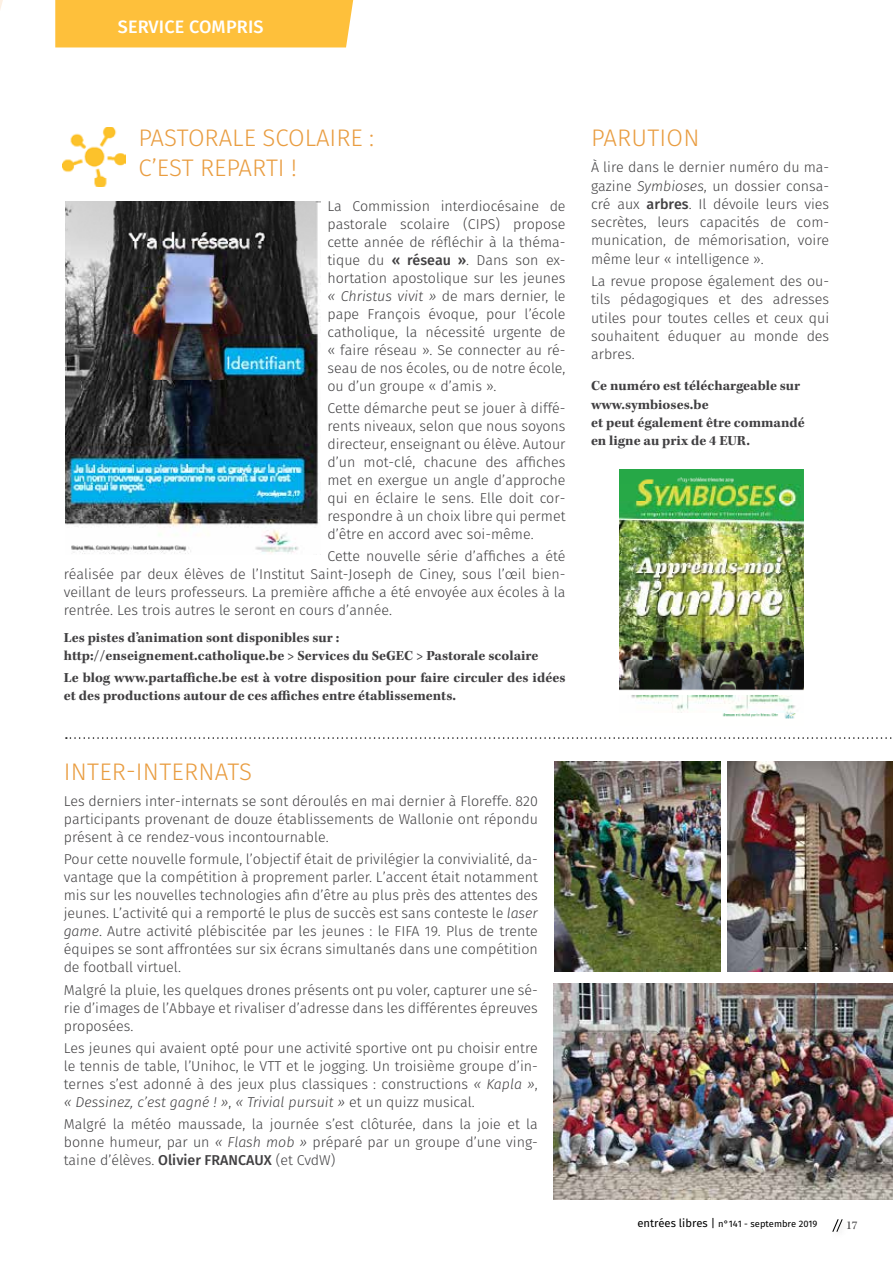
<style>
.page{position:relative;width:893px;height:1263px;background:#fff}
.page>*{position:absolute;margin:0;border:0;box-sizing:border-box;transform-origin:0 0}
.t1{font:300 24px/30px "Fira Sans";color:#e99d41}
.t2{font:500 18px "Fira Sans";letter-spacing:.01em;color:#fff}
.t3{font:300 14.25px/18px "Fira Sans";color:#414042;text-align:justify}
.t4{font:700 14.25px/18.3px "Kepler Std";color:#414042}
.t5{font:12px "Kepler Std";color:#414042}
.t6{font:9.3px "Fira Sans";color:#000}
.s1{font-weight:500}
.s2{font-style:italic}
.s3{font-size:11.25px}
</style>
<div class="page">
<svg style="left:0;top:0;width:3px;height:10px"></svg>
<svg style="left:832px;top:1219px;width:11px;height:13px"></svg>
<div style="left:55px;top:0;width:298px;height:47px;background:#fec03b"></div>
<img style="left:620px;top:470px;width:184px;height:249px">
<img style="left:554px;top:983px;width:339px;height:216px">
<img style="left:728px;top:762px;width:165px;height:210px">
<img style="left:555px;top:762px;width:166px;height:209px">
<svg style="left:66px;top:737px;width:826px;height:2px"></svg>
<img style="left:65px;top:202px;width:255px;height:352px">
<img style="left:62px;top:127px;width:63px;height:60px">
<p class="t2" style="left:154px;top:11px;width:87px">RUBRIQUE</p>
<p class="t2" style="left:118px;top:14px;width:147px">SERVICE COMPRIS</p>
<h1 class="t1" style="left:139px;top:122px;width:237px">PASTORALE SCOLAIRE :<br>C’EST REPARTI !</h1>
<p class="t3" style="left:327px;top:197px;width:240px">La Commission interdiocésaine de pastorale scolaire (CIPS) propose cette année de réfléchir à la théma&shy;tique du <span class="s1">« RÉSEAU »</span>. Dans son ex&shy;hortation apostolique sur les jeunes <span class="s2">« Christus vivit »</span> de mars dernier, le pape François évoque, pour l’école catholique, la nécessité urgente de « faire réseau ». Se connecter au ré&shy;seau de nos écoles, ou de notre école, ou d’un groupe « d’amis ».</p>
<p class="t3" style="left:327px;top:399px;width:240px">Cette démarche peut se jouer à diffé&shy;rents niveaux, selon que nous soyons directeur, enseignant ou élève. Autour d’un mot-clé, chacune des affiches met en exergue un angle d’approche qui en éclaire le sens. Elle doit cor&shy;respondre à un choix libre qui permet d’être en accord avec soi-même.</p>
<p class="t3" style="left:64px;top:547px;width:503px;text-indent:264px">Cette nouvelle série d’affiches a été réalisée par deux élèves de l’Institut Saint-Joseph de Ciney, sous l’œil bien&shy;veillant de leurs professeurs. La première affiche a été envoyée aux écoles à la rentrée. Les trois autres le seront en cours d’année.</p>
<p class="t4" style="left:64px;top:629px;width:476px">Les pistes d’animation sont disponibles sur : http://enseignement.catholique.be &gt; Services du SeGEC &gt; Pastorale scolaire</p>
<p class="t4" style="left:64px;top:669px;width:503px">Le blog www.partaffiche.be est à votre disposition pour faire circuler des idées et des productions autour de ces affiches entre établissements.</p>
<h1 class="t1" style="left:64px;top:756px;width:190px">INTER-INTERNATS</h1>
<p class="t3" style="left:64px;top:792px;width:476px">Les derniers inter-internats se sont déroulés en mai dernier à Floreffe. 820 participants provenant de douze établissements de Wallonie ont répondu présent à ce rendez-vous incontournable.</p>
<p class="t3" style="left:64px;top:850px;width:476px">Pour cette nouvelle formule, l’objectif était de privilégier la convivialité, da&shy;vantage que la compétition à proprement parler. L’accent était notamment mis sur les nouvelles technologies afin d’être au plus près des attentes des jeunes. L’activité qui a remporté le plus de succès est sans conteste le <span class="s2">laser game</span>. Autre activité plébiscitée par les jeunes : le FIFA 19. Plus de trente équipes se sont affrontées sur six écrans simultanés dans une compétition de football virtuel.</p>
<p class="t3" style="left:64px;top:981px;width:476px">Malgré la pluie, les quelques drones présents ont pu voler, capturer une sé&shy;rie d’images de l’Abbaye et rivaliser d’adresse dans les différentes épreuves proposées.</p>
<p class="t3" style="left:64px;top:1039px;width:476px">Les jeunes qui avaient opté pour une activité sportive ont pu choisir entre le tennis de table, l’Unihoc, le VTT et le jogging. Un troisième groupe d’in&shy;ternes s’est adonné à des jeux plus classiques : constructions <span class="s2">« Kapla »</span>, <span class="s2">« Dessinez, c’est gagné ! »</span>, <span class="s2">« Trivial pursuit »</span> et un quizz musical.</p>
<p class="t3" style="left:64px;top:1115px;width:476px">Malgré la météo maussade, la journée s’est clôturée, dans la joie et la bonne humeur, par un <span class="s2">« Flash mob »</span> préparé par un groupe d’une ving&shy;taine d’élèves. <span class="s1">OLIVIER FRANCAUX</span> (et CvdW)</p>
<h1 class="t1" style="left:591px;top:122px;width:110px">PARUTION</h1>
<p class="t3" style="left:591px;top:158px;width:240px">À lire dans le dernier numéro du ma&shy;gazine <span class="s2">Symbioses</span>, un dossier consa&shy;cré aux <span class="s1">ARBRES</span>. Il dévoile leurs vies secrètes, leurs capacités de com&shy;munication, de mémorisation, voire même leur « intelligence ».</p>
<p class="t3" style="left:591px;top:272px;width:240px">La revue propose également des ou&shy;tils pédagogiques et des adresses utiles pour toutes celles et ceux qui souhaitent éduquer au monde des arbres.</p>
<p class="t4" style="left:591px;top:377px;width:215px">Ce numéro est téléchargeable sur www.symbioses.be<br>et peut également être commandé en ligne au prix de 4 EUR.</p>
<p class="t6" style="left:637px;top:1218px;width:182px"><span class="s3">entrées libres |</span> n°141 - septembre 2019</p>
<p class="t5" style="left:846px;top:1218px;width:13px">17</p>
</div>
